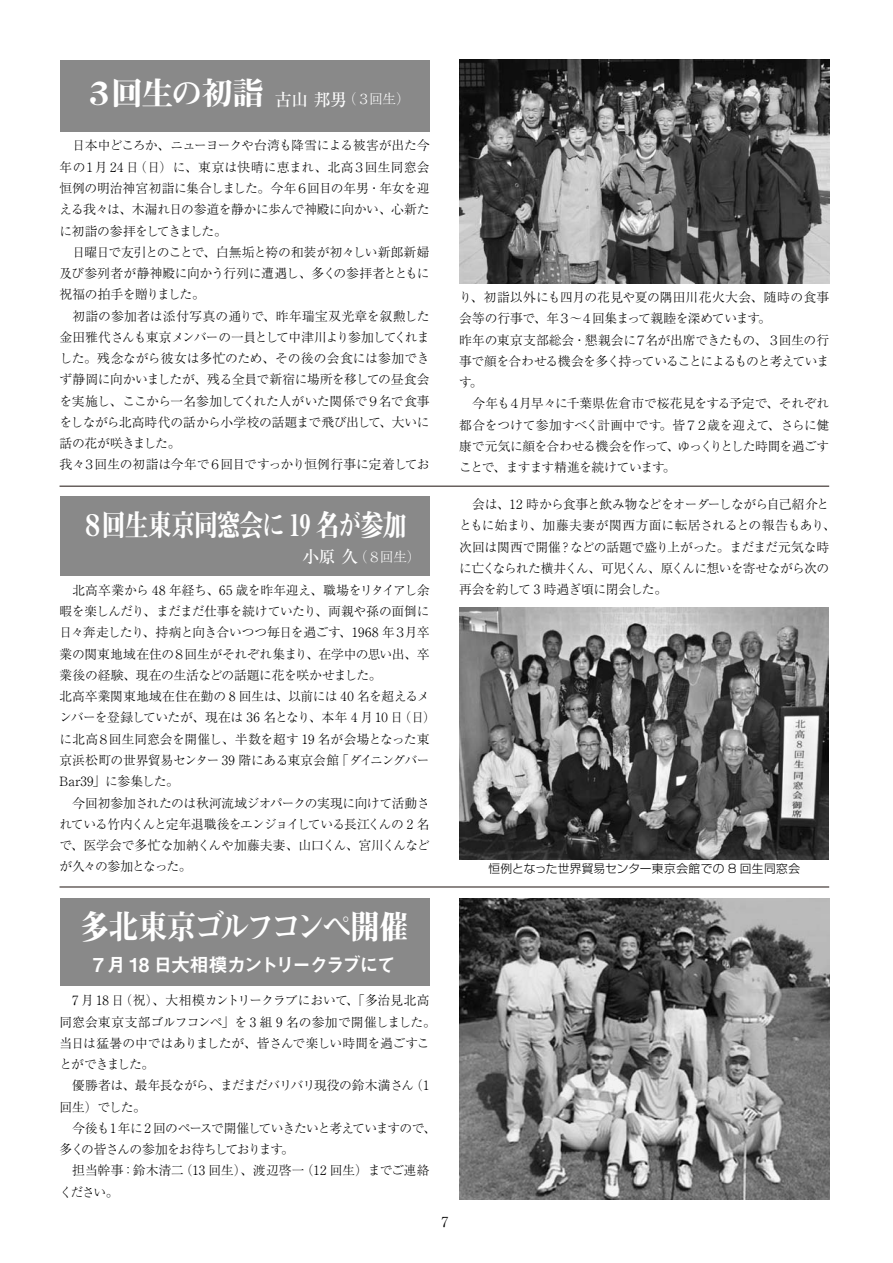
<style>
.page{position:relative;width:893px;height:1263px;background:#fff}
.page>*{position:absolute;margin:0;border:0;box-sizing:border-box;transform-origin:0 0}
.t1{font:33px "Midashi Min Pro MA31";letter-spacing:-.07em;color:#fff;scale:.9 1}
.t2{font:31.95px "Midashi Min Pro MA31";letter-spacing:-.04em;color:#fff}
.t3{font:29.7px "Midashi Min Pro MA31";letter-spacing:-.05em;color:#fff;scale:.8 1}
.t4{font:19.2px "Midashi Go Pro MB31";letter-spacing:-.105em;color:#fff}
.t5{font:300 13.8px "Ryumin Pro";color:#fff}
.t6{font:300 12.75px/21.3px "Ryumin Pro";letter-spacing:-.03em;color:#000}
.t7{font:300 11.7px "Shin Go Pro";letter-spacing:.025em;color:#000}
.s1{font-family:"Ryumin Pro";font-weight:500;font-size:16.95px}
.s2{font-family:"Ryumin Pro";font-weight:300;font-size:13.8px}
.s3{font-weight:500;font-size:16.95px}
</style>
<div class="page">
<div style="left:60px;top:60px;width:369px;height:72px;background:#898989"></div>
<div style="left:60px;top:898px;width:369px;height:87px;background:#898989"></div>
<img style="left:459px;top:898px;width:370px;height:301px">
<img style="left:460px;top:60px;width:369px;height:223px">
<hr style="left:60px;top:486px;width:769px;height:1px;background:#1d120e">
<div style="left:60px;top:496px;width:369px;height:79px;background:#898989"></div>
<img style="left:459px;top:607px;width:370px;height:252px">
<hr style="left:60px;top:886px;width:769px;height:1px;background:#1d120e">
<h2 class="t2" style="left:83px;top:68px;width:328px">３回生の初詣 <span class="s1">古山 邦男</span><span class="s2">（３回生）</span></h2>
<p class="t6" style="left:60px;top:134px;width:371px">　日本中どころか、ニューヨークや台湾も降雪による被害が出た今年の１月 24 日（日）に、東京は快晴に恵まれ、北高３回生同窓会恒例の明治神宮初詣に集合しました。今年６回目の年男・年女を迎える我々は、木漏れ日の参道を静かに歩んで神殿に向かい、心新たに初詣の参拝をしてきました。<br>　日曜日で友引とのことで、白無垢と袴の和装が初々しい新郎新婦及び参列者が静神殿に向かう行列に遭遇し、多くの参拝者とともに祝福の拍手を贈りました。<br>　初詣の参加者は添付写真の通りで、昨年瑞宝双光章を叙勲した金田雅代さんも東京メンバーの一員として中津川より参加してくれました。残念ながら彼女は多忙のため、その後の会食には参加できず静岡に向かいましたが、残る全員で新宿に場所を移しての昼食会を実施し、ここから一名参加してくれた人がいた関係で９名で食事をしながら北高時代の話から小学校の話題まで飛び出して、大いに話の花が咲きました。<br>我々３回生の初詣は今年で６回目ですっかり恒例行事に定着してお</p>
<h3 class="t3" style="left:81px;top:502px;width:409px">８回生東京同窓会に 19 名が参加</h3>
<p class="t5" style="left:302px;top:546px;width:120px"><span class="s3">小原 久</span>（８回生）</p>
<p class="t6" style="left:60px;top:578px;width:378px">　北高卒業から 48 年経ち、65 歳を昨年迎え、職場をリタイアし余暇を楽しんだり、まだまだ仕事を続けていたり、両親や孫の面倒に日々奔走したり、持病と向き合いつつ毎日を過ごす、1968 年３月卒業の関東地域在住の８回生がそれぞれ集まり、在学中の思い出、卒業後の経験、現在の生活などの話題に花を咲かせました。<br>北高卒業関東地域在住在勤の 8 回生は、以前には 40 名を超えるメンバーを登録していたが、現在は 36 名となり、本年 4 月 10 日（日）に北高８回生同窓会を開催し、半数を超す 19 名が会場となった東京浜松町の世界貿易センター 39 階にある東京会館「ダイニングバー<br>Bar39」に参集した。<br>　今回初参加されたのは秋河流域ジオパークの実現に向けて活動されている竹内くんと定年退職後をエンジョイしている長江くんの 2 名で、医学会で多忙な加納くんや加藤夫妻、山口くん、宮川くんなどが久々の参加となった。</p>
<h1 class="t1" style="left:80px;top:901px;width:366px">多北東京ゴルフコンペ開催</h1>
<h3 class="t4" style="left:93px;top:949px;width:304px">7 月 18 日大相模カントリークラブにて</h3>
<p class="t6" style="left:60px;top:989px;width:378px">　7 月 18 日（祝）、大相模カントリークラブにおいて、「多治見北高同窓会東京支部ゴルフコンペ」を 3 組 9 名の参加で開催しました。当日は猛暑の中ではありましたが、皆さんで楽しい時間を過ごすことができました。<br>　優勝者は、最年長ながら、まだまだバリバリ現役の鈴木満さん（1回生）でした。<br>　今後も1 年に 2 回のペースで開催していきたいと考えていますので、多くの皆さんの参加をお待ちしております。<br>　担当幹事：鈴木清二（13 回生）、渡辺啓一（12 回生）までご連絡ください。</p>
<p class="t6" style="left:459px;top:286px;width:371px">り、初詣以外にも四月の花見や夏の隅田川花火大会、随時の食事会等の行事で、年３～４回集まって親睦を深めています。<br>昨年の東京支部総会・懇親会に７名が出席できたもの、３回生の行事で顔を合わせる機会を多く持っていることによるものと考えています。<br>　今年も４月早々に千葉県佐倉市で桜花見をする予定で、それぞれ都合をつけて参加すべく計画中です。皆７２歳を迎えて、さらに健康で元気に顔を合わせる機会を作って、ゆっくりとした時間を過ごすことで、ますます精進を続けています。</p>
<p class="t6" style="left:459px;top:493px;width:378px">　会は、12 時から食事と飲み物などをオーダーしながら自己紹介とともに始まり、加藤夫妻が関西方面に転居されるとの報告もあり、次回は関西で開催？などの話題で盛り上がった。まだまだ元気な時に亡くなられた横井くん、可児くん、原くんに想いを寄せながら次の再会を約して 3 時過ぎ頃に閉会した。</p>
<p class="t7" style="left:488px;top:859px;width:313px">恒例となった世界貿易センター東京会館での 8 回生同窓会</p>
</div>
